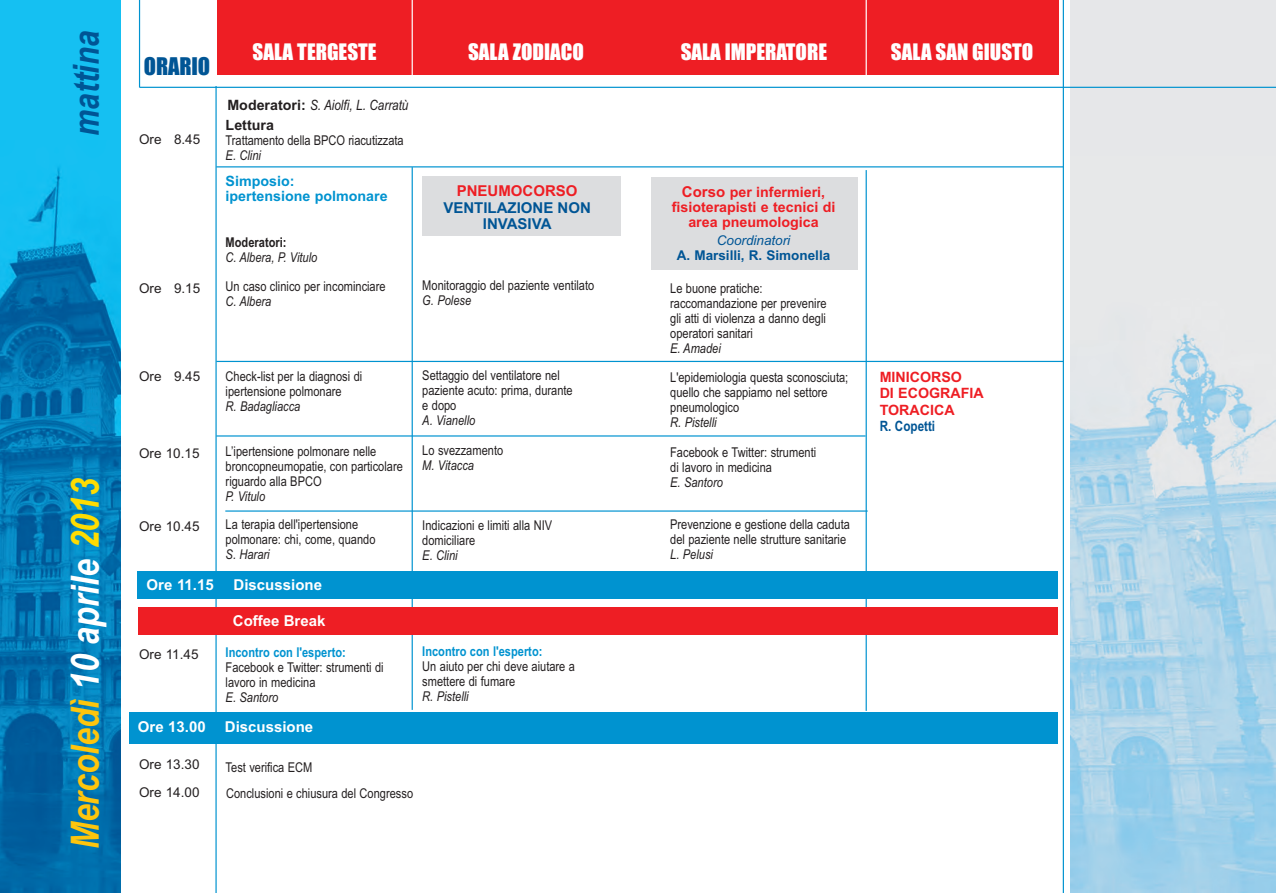
<style>
.page{position:relative;width:1276px;height:893px;background:#fff}
.page>*{position:absolute;margin:0;border:0;box-sizing:border-box;transform-origin:0 0}
.t1{font:italic 700 39px "Arial Narrow";color:#fec50d}
.t2{font:italic 700 36px "Arial Narrow";color:#005595}
.t3{font:22.5px "Impact";letter-spacing:-.005em;color:#005595}
.t4{font:21px "Impact";color:#fff}
.t5{font:700 15px "Arial";color:#fff}
.t6{font:700 15px/16.2px "Arial";color:#005595;text-align:center}
.t7{font:700 15px "Arial";color:#ee1e24}
.t8{font:700 14.25px/16.5px "Arial";color:#ee1e24}
.t9{font:700 14.25px/15px "Arial";color:#0093d0}
.t10{font:italic 14.25px "Arial Narrow";color:#231f20}
.t11{font:700 14.25px "Arial Narrow";color:#005595}
.t12{font:700 14.25px "Arial";color:#231f20}
.t13{font:13.5px/15px "Arial Narrow";color:#231f20}
.t14{font:italic 13.5px "Arial Narrow";color:#231f20}
.t15{font:13.5px/28.5px "Arial";color:#231f20}
.t16{font:700 13.5px "Arial Narrow";color:#0093d0}
.t17{font:700 13.5px "Arial";color:#005595}
.t18{font:italic 13.5px "Arial";color:#005595}
.t19{font:700 13.5px "Arial Narrow";color:#231f20}
.s1{font-family:"Arial";font-weight:700;font-style:normal}
.s2{color:#fff}
.s3{color:#ffdc01}
.s4{font-size:15px}
</style>
<div class="page">
<div style="left:1070px;top:0;width:206px;height:893px;background:#e6e7e9"></div>
<img style="left:1070px;top:333px;width:206px;height:560px">
<hr style="left:865px;top:170px;width:2px;height:541px;background:#0093d0">
<hr style="left:1062px;top:0;width:2px;height:893px;background:#0093d0">
<div style="left:0;top:0;width:121px;height:893px;background:#15c0f2"></div>
<img style="left:0;top:167px;width:121px;height:726px">
<div style="left:217px;top:0;width:841px;height:75px;background:#ee1e24"></div>
<hr style="left:215px;top:86px;width:2px;height:807px;background:#0093d0">
<hr style="left:139px;top:0;width:1px;height:88px;background:#0093d0">
<hr style="left:411px;top:167px;width:2px;height:543px;background:#0093d0">
<hr style="left:411px;top:0;width:2px;height:82px;background:#fff">
<div style="left:129px;top:712px;width:928px;height:32px;background:#0093d0"></div>
<div style="left:138px;top:607px;width:919px;height:28px;background:#ee1e24"></div>
<hr style="left:216px;top:361px;width:847px;height:1px;background:#0093d0">
<hr style="left:216px;top:166px;width:847px;height:1px;background:#0093d0">
<hr style="left:216px;top:435px;width:649px;height:2px;background:#0093d0">
<hr style="left:225px;top:510px;width:642px;height:2px;background:#0093d0">
<hr style="left:140px;top:87px;width:1136px;height:1px;background:#0093d0">
<hr style="left:865px;top:0;width:2px;height:79px;background:#fff">
<div style="left:651px;top:177px;width:207px;height:93px;background:#dcdddf"></div>
<div style="left:421px;top:177px;width:199px;height:59px;background:#dcdddf"></div>
<div style="left:138px;top:572px;width:920px;height:27px;background:#0093d0"></div>
<h2 class="t2" style="left:65px;top:136px;width:106px;rotate:-90deg">mattina</h2>
<h3 class="t4" style="left:252px;top:40px;width:126px">SALA TERGESTE</h3>
<h3 class="t4" style="left:468px;top:40px;width:117px">SALA ZODIACO</h3>
<h3 class="t3" style="left:144px;top:54px;width:68px">ORARIO</h3>
<p class="t10" style="left:227px;top:96px;width:183px"><span class="s1">Moderatori:</span> S. Aiolfi, L. Carratù</p>
<p class="t12" style="left:226px;top:117px;width:50px">Lettura</p>
<p class="t13" style="left:226px;top:133px;width:179px">Trattamento della BPCO riacutizzata</p>
<p class="t14" style="left:226px;top:148px;width:37px">E. Clini</p>
<p class="t9" style="left:226px;top:174px;width:163px">Simposio:<br>ipertensione polmonare</p>
<p class="t19" style="left:226px;top:235px;width:62px">Moderatori:</p>
<p class="t14" style="left:226px;top:250px;width:93px">C. Albera, P. Vitulo</p>
<p class="t13" style="left:226px;top:279px;width:161px">Un caso clinico per incominciare</p>
<p class="t14" style="left:226px;top:293px;width:47px">C. Albera</p>
<p class="t15" style="left:139px;top:126px;width:63px">Ore 8.45</p>
<p class="t7" style="left:457px;top:182px;width:122px">PNEUMOCORSO</p>
<p class="t6" style="left:443px;top:199px;width:149px">VENTILAZIONE NON<br>INVASIVA</p>
<p class="t13" style="left:422px;top:278px;width:174px">Monitoraggio del paziente ventilato</p>
<p class="t14" style="left:422px;top:293px;width:50px">G. Polese</p>
<p class="t15" style="left:139px;top:274px;width:63px">Ore 9.15</p>
<h1 class="t1" style="left:63px;top:849px;width:372px;rotate:-90deg">Mercoledì <span class="s2">10 aprile</span> <span class="s3">2013</span></h1>
<p class="t15" style="left:139px;top:363px;width:63px">Ore 9.45</p>
<p class="t15" style="left:139px;top:439px;width:62px">Ore 10.15</p>
<p class="t15" style="left:139px;top:513px;width:62px">Ore 10.45</p>
<p class="t13" style="left:226px;top:369px;width:138px">Check-list per la diagnosi di ipertensione polmonare</p>
<p class="t14" style="left:226px;top:398px;width:76px">R. Badagliacca</p>
<p class="t13" style="left:226px;top:444px;width:179px">L’ipertensione polmonare nelle broncopneumopatie, con particolare riguardo alla BPCO</p>
<p class="t14" style="left:226px;top:488px;width:41px">P. Vitulo</p>
<p class="t13" style="left:226px;top:517px;width:151px">La terapia dell'ipertensione polmonare: chi, come, quando</p>
<p class="t14" style="left:226px;top:547px;width:45px">S. Harari</p>
<p class="t5" style="left:147px;top:576px;width:69px">Ore 11.15</p>
<p class="t5" style="left:234px;top:576px;width:90px">Discussione</p>
<p class="t15" style="left:139px;top:640px;width:61px">Ore 11.45</p>
<p class="t5" style="left:233px;top:612px;width:94px">Coffee Break</p>
<p class="t16" style="left:226px;top:644px;width:122px">Incontro con l'esperto:</p>
<p class="t13" style="left:226px;top:660px;width:159px">Facebook e Twitter: strumenti di lavoro in medicina</p>
<p class="t14" style="left:226px;top:689px;width:54px">E. Santoro</p>
<p class="t5" style="left:138px;top:718px;width:69px">Ore 13.00</p>
<p class="t5" style="left:225px;top:718px;width:90px">Discussione</p>
<p class="t13" style="left:422px;top:368px;width:152px">Settaggio del ventilatore nel paziente acuto: prima, durante e dopo</p>
<p class="t14" style="left:422px;top:413px;width:54px">A. Vianello</p>
<p class="t13" style="left:422px;top:443px;width:82px">Lo svezzamento</p>
<p class="t14" style="left:422px;top:458px;width:53px">M. Vitacca</p>
<p class="t13" style="left:422px;top:518px;width:131px">Indicazioni e limiti alla NIV domiciliare</p>
<p class="t14" style="left:422px;top:548px;width:37px">E. Clini</p>
<p class="t16" style="left:422px;top:644px;width:122px">Incontro con l'esperto:</p>
<p class="t13" style="left:422px;top:659px;width:154px">Un aiuto per chi deve aiutare a smettere di fumare</p>
<p class="t14" style="left:422px;top:689px;width:48px">R. Pistelli</p>
<p class="t15" style="left:139px;top:750px;width:62px">Ore 13.30<br>Ore 14.00</p>
<p class="t13" style="left:226px;top:760px;width:88px">Test verifica ECM</p>
<p class="t13" style="left:226px;top:786px;width:189px">Conclusioni e chiusura del Congresso</p>
<h3 class="t4" style="left:680px;top:40px;width:148px">SALA IMPERATORE</h3>
<h3 class="t4" style="left:891px;top:40px;width:144px">SALA SAN GIUSTO</h3>
<p class="t8" style="left:672px;top:184px;width:165px;line-height:15px;text-align:center"><span class="s4">Corso</span> per infermieri, fisioterapisti e tecnici di area pneumologica</p>
<p class="t18" style="left:717px;top:232px;width:75px">Coordinatori</p>
<p class="t17" style="left:677px;top:247px;width:155px">A. Marsilli, R. Simonella</p>
<p class="t13" style="left:670px;top:281px;width:158px">Le buone pratiche: raccomandazione per prevenire gli atti di violenza a danno degli operatori sanitari</p>
<p class="t14" style="left:670px;top:341px;width:52px">E. Amadei</p>
<p class="t13" style="left:670px;top:370px;width:180px">L'epidemiologia questa sconosciuta; quello che sappiamo nel settore pneumologico</p>
<p class="t14" style="left:670px;top:414px;width:48px">R. Pistelli</p>
<p class="t13" style="left:670px;top:445px;width:147px">Facebook e Twitter: strumenti di lavoro in medicina</p>
<p class="t14" style="left:670px;top:474px;width:54px">E. Santoro</p>
<p class="t13" style="left:670px;top:516px;width:181px">Prevenzione e gestione della caduta del paziente nelle strutture sanitarie</p>
<p class="t14" style="left:670px;top:546px;width:44px">L. Pelusi</p>
<p class="t8" style="left:879px;top:368px;width:106px">MINICORSO<br>DI ECOGRAFIA<br>TORACICA</p>
<p class="t11" style="left:879px;top:418px;width:57px">R. Copetti</p>
</div>
